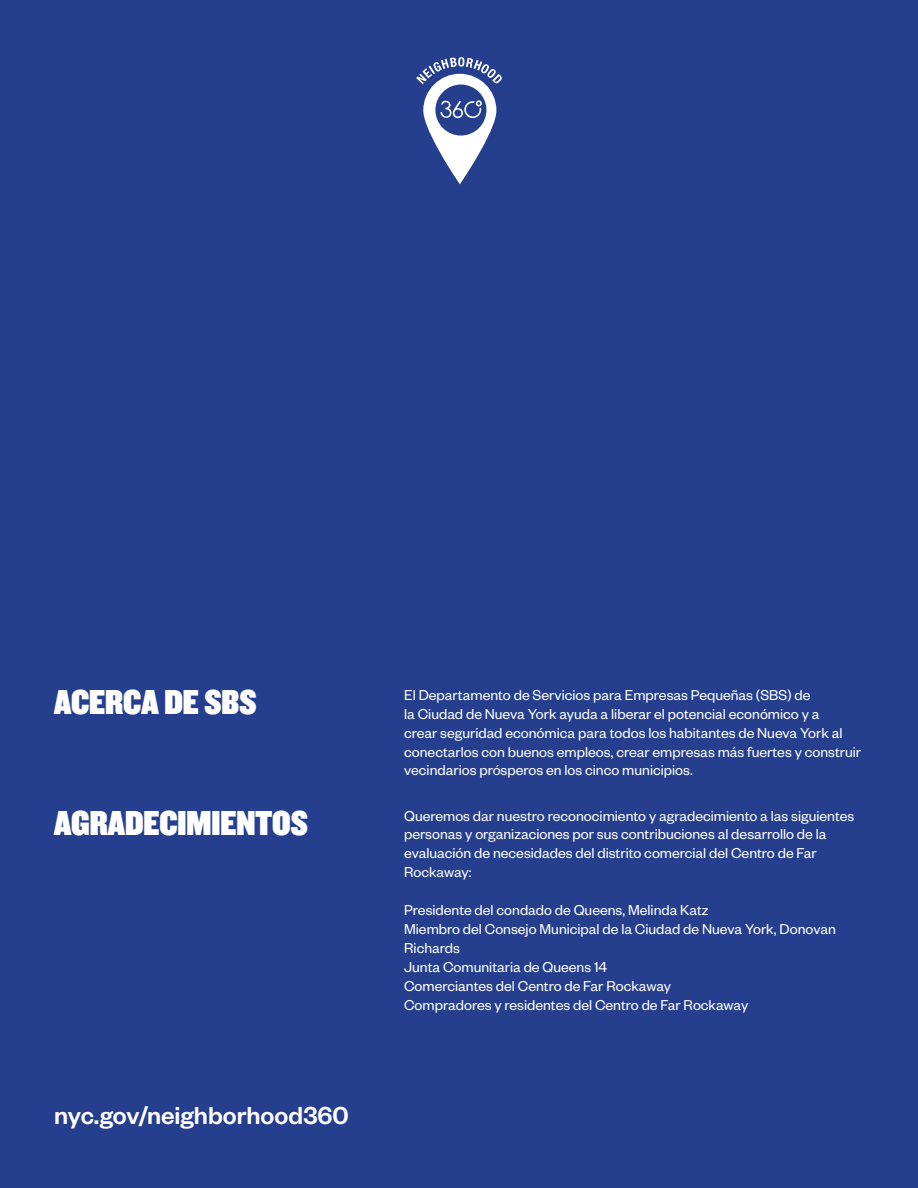
<style>
.page{position:relative;width:918px;height:1188px;background:#253f8e}
.page>*{position:absolute;margin:0;border:0;box-sizing:border-box;transform-origin:0 0}
.Standalone_Figure{font:36px "Knockout HTF90 Ultmt Welterwt";color:#fff}
.Standalone_Figure-2{font:500 27px "Founders Grotesk";color:#fff}
.t1{font:15.75px/18.9px "Founders Grotesk";color:#fff}
</style>
<div class="page">
<svg style="left:416px;top:57px;width:86px;height:127px"></svg>
<p class="Standalone_Figure" style="left:54px;top:683px;width:204px">ACERCA DE SBS</p>
<p class="Standalone_Figure" style="left:54px;top:803px;width:255px">AGRADECIMIENTOS</p>
<p class="Standalone_Figure-2" style="left:54px;top:1099px;width:296px">nyc.gov/neighborhood360</p>
<p class="t1" style="left:404px;top:685px;width:459px">El Departamento de Servicios para Empresas Pequeñas (SBS) de<br>la Ciudad de Nueva York ayuda a liberar el potencial económico y a<br>crear seguridad económica para todos los habitantes de Nueva York al conectarlos con buenos empleos, crear empresas más fuertes y construir vecindarios prósperos en los cinco municipios.</p>
<p class="t1" style="left:404px;top:805px;width:452px">Queremos dar nuestro reconocimiento y agradecimiento a las siguientes personas y organizaciones por sus contribuciones al desarrollo de la evaluación de necesidades del distrito comercial del Centro de Far Rockaway:</p>
<p class="t1" style="left:404px;top:900px;width:306px">Presidente del condado de Queens, Melinda Katz</p>
<p class="t1" style="left:404px;top:919px;width:433px">Miembro del Consejo Municipal de la Ciudad de Nueva York, Donovan<br>Richards</p>
<p class="t1" style="left:404px;top:957px;width:204px">Junta Comunitaria de Queens 14</p>
<p class="t1" style="left:404px;top:975px;width:268px">Comerciantes del Centro de Far Rockaway</p>
<p class="t1" style="left:404px;top:994px;width:346px">Compradores y residentes del Centro de Far Rockaway</p>
</div>
